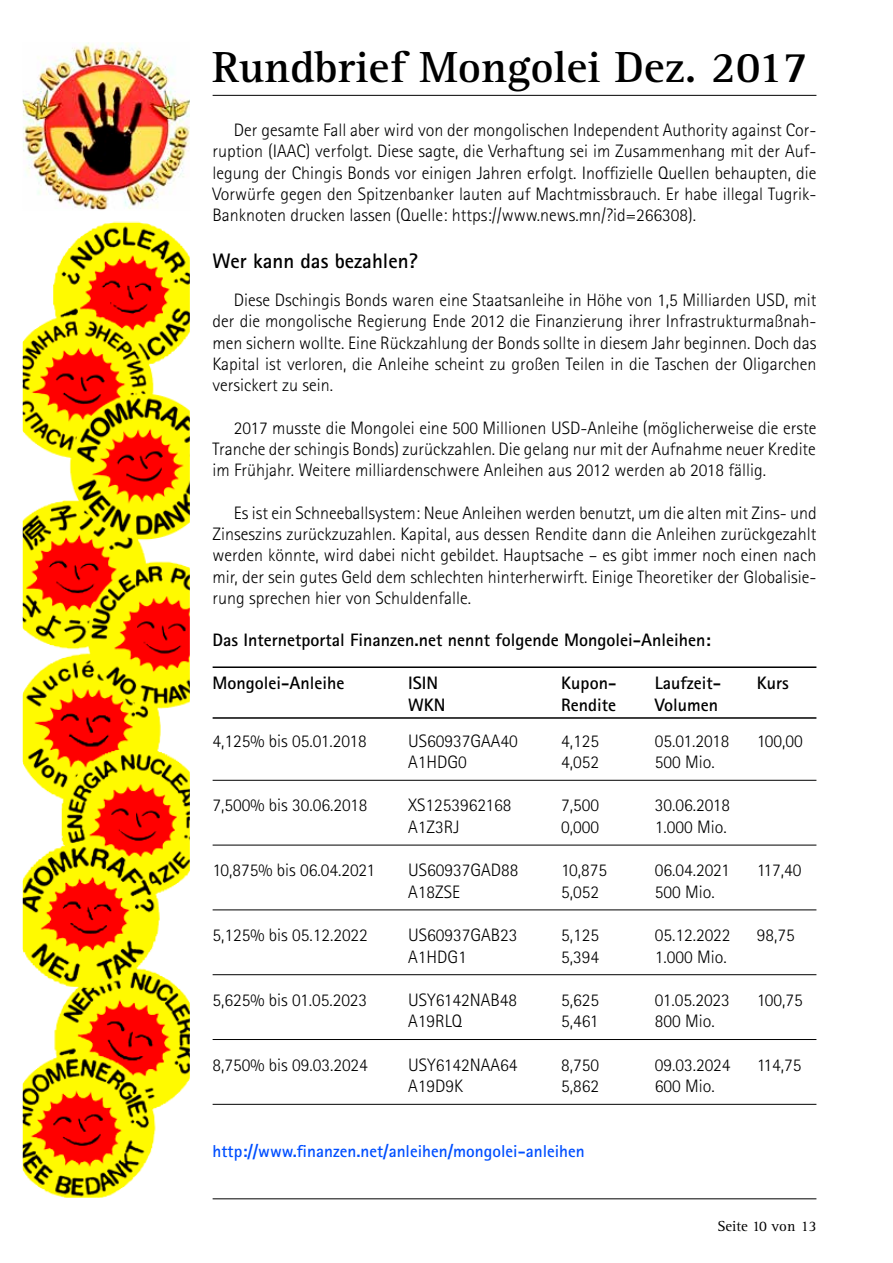
<style>
.page{position:relative;width:893px;height:1263px;background:#fff}
.page>*{position:absolute;margin:0;border:0;box-sizing:border-box;transform-origin:0 0}
.t1{font:700 45px "Rotis Serif";color:#000}
.t2{font:700 21px "Rotis Sans Serif";color:#000}
.t3{font:300 18px/21.3px "Rotis Sans Serif";color:#000;text-align:justify}
.t4{font:700 18px "Rotis Sans Serif";color:#000}
.t5{font:700 17.25px "Rotis Sans Serif";color:#004fff}
.t6{font:15px "Rotis Serif";color:#000}
</style>
<div class="page">
<img style="left:24px;top:224px;width:164px;height:972px">
<div style="left:21px;top:221px;width:170px;height:978px;border:2px solid #fff"></div>
<img style="left:24px;top:44px;width:164px;height:164px">
<hr style="left:213px;top:95px;width:603px;height:1px;background:#000">
<hr style="left:213px;top:1198px;width:603px;height:1px;background:#000">
<hr style="left:213px;top:666px;width:603px;height:2px;background:#000">
<hr style="left:213px;top:717px;width:603px;height:2px;background:#000">
<hr style="left:213px;top:780px;width:603px;height:1px;background:#000">
<hr style="left:213px;top:845px;width:603px;height:1px;background:#000">
<hr style="left:213px;top:909px;width:603px;height:1px;background:#000">
<hr style="left:213px;top:974px;width:603px;height:1px;background:#000">
<hr style="left:213px;top:1039px;width:603px;height:1px;background:#000">
<hr style="left:213px;top:1104px;width:603px;height:1px;background:#000">
<h1 class="t1" style="left:213px;top:41px;width:597px">Rundbrief Mongolei Dez. 2017</h1>
<p class="t3" style="left:213px;top:119px;width:605px;text-indent:21px">Der gesamte Fall aber wird von der mongolischen Independent Authority against Cor&shy;ruption (IAAC) verfolgt. Diese sagte, die Verhaftung sei im Zusammenhang mit der Auf&shy;legung der Chingis Bonds vor einigen Jahren erfolgt. Inoffizielle Quellen behaupten, die Vorwürfe gegen den Spitzenbanker lauten auf Machtmissbrauch. Er habe illegal Tugrik-Banknoten drucken lassen (Quelle: https://www.news.mn/?id=266308).</p>
<p class="t2" style="left:213px;top:248px;width:207px">Wer kann das bezahlen?</p>
<p class="t3" style="left:213px;top:289px;width:605px;text-indent:21px">Diese Dschingis Bonds waren eine Staatsanleihe in Höhe von 1,5 Milliarden USD, mit der die mongolische Regierung Ende 2012 die Finanzierung ihrer Infrastrukturmaßnah&shy;men sichern wollte. Eine Rückzahlung der Bonds sollte in diesem Jahr beginnen. Doch das Kapital ist verloren, die Anleihe scheint zu großen Teilen in die Taschen der Oligarchen versickert zu sein.</p>
<p class="t3" style="left:213px;top:417px;width:605px;text-indent:21px">2017 musste die Mongolei eine 500 Millionen USD-Anleihe (möglicherweise die erste Tranche der schingis Bonds) zurückzahlen. Die gelang nur mit der Aufnahme neuer Kredite im Frühjahr. Weitere milliardenschwere Anleihen aus 2012 werden ab 2018 fällig.</p>
<p class="t3" style="left:213px;top:502px;width:605px;text-indent:21px">Es ist ein Schneeballsystem: Neue Anleihen werden benutzt, um die alten mit Zins- und Zinseszins zurückzuzahlen. Kapital, aus dessen Rendite dann die Anleihen zurückgezahlt werden könnte, wird dabei nicht gebildet. Hauptsache – es gibt immer noch einen nach mir, der sein gutes Geld dem schlechten hinterherwirft. Einige Theoretiker der Globalisie&shy;rung sprechen hier von Schuldenfalle.</p>
<p class="t4" style="left:213px;top:629px;width:500px">Das Internetportal Finanzen.net nennt folgende Mongolei-Anleihen:</p>
<p class="t4" style="left:213px;top:672px;width:133px">Mongolei-Anleihe</p>
<p class="t4" style="left:408px;top:672px;width:31px">ISIN</p>
<p class="t4" style="left:561px;top:672px;width:57px">Kupon-</p>
<p class="t4" style="left:655px;top:672px;width:68px">Laufzeit-</p>
<p class="t4" style="left:757px;top:672px;width:34px">Kurs</p>
<p class="t4" style="left:408px;top:693px;width:39px">WKN</p>
<p class="t4" style="left:561px;top:693px;width:56px">Rendite</p>
<p class="t4" style="left:655px;top:693px;width:65px">Volumen</p>
<p class="t3" style="left:213px;top:730px;width:156px">4,125% bis 05.01.2018</p>
<p class="t3" style="left:408px;top:730px;width:111px">US60937GAA40</p>
<p class="t3" style="left:561px;top:730px;width:39px">4,125</p>
<p class="t3" style="left:655px;top:730px;width:76px">05.01.2018</p>
<p class="t3" style="left:757px;top:730px;width:47px">100,00</p>
<p class="t3" style="left:408px;top:751px;width:60px">A1HDG0</p>
<p class="t3" style="left:561px;top:751px;width:39px">4,052</p>
<p class="t3" style="left:655px;top:751px;width:61px">500 Mio.</p>
<p class="t3" style="left:213px;top:795px;width:156px">7,500% bis 30.06.2018</p>
<p class="t3" style="left:408px;top:795px;width:105px">XS1253962168</p>
<p class="t3" style="left:561px;top:795px;width:39px">7,500</p>
<p class="t3" style="left:655px;top:795px;width:77px">30.06.2018</p>
<p class="t3" style="left:408px;top:816px;width:53px">A1Z3RJ</p>
<p class="t3" style="left:561px;top:816px;width:39px">0,000</p>
<p class="t3" style="left:655px;top:816px;width:73px">1.000 Mio.</p>
<p class="t3" style="left:213px;top:859px;width:164px">10,875% bis 06.04.2021</p>
<p class="t3" style="left:408px;top:859px;width:112px">US60937GAD88</p>
<p class="t3" style="left:561px;top:859px;width:47px">10,875</p>
<p class="t3" style="left:655px;top:859px;width:76px">06.04.2021</p>
<p class="t3" style="left:757px;top:859px;width:46px">117,40</p>
<p class="t3" style="left:408px;top:881px;width:53px">A18ZSE</p>
<p class="t3" style="left:561px;top:881px;width:39px">5,052</p>
<p class="t3" style="left:655px;top:881px;width:61px">500 Mio.</p>
<p class="t3" style="left:213px;top:924px;width:157px">5,125% bis 05.12.2022</p>
<p class="t3" style="left:408px;top:924px;width:111px">US60937GAB23</p>
<p class="t3" style="left:561px;top:924px;width:39px">5,125</p>
<p class="t3" style="left:655px;top:924px;width:77px">05.12.2022</p>
<p class="t3" style="left:757px;top:924px;width:39px">98,75</p>
<p class="t3" style="left:408px;top:946px;width:60px">A1HDG1</p>
<p class="t3" style="left:561px;top:946px;width:39px">5,394</p>
<p class="t3" style="left:655px;top:946px;width:73px">1.000 Mio.</p>
<p class="t3" style="left:213px;top:989px;width:156px">5,625% bis 01.05.2023</p>
<p class="t3" style="left:408px;top:989px;width:110px">USY6142NAB48</p>
<p class="t3" style="left:561px;top:989px;width:39px">5,625</p>
<p class="t3" style="left:655px;top:989px;width:76px">01.05.2023</p>
<p class="t3" style="left:757px;top:989px;width:47px">100,75</p>
<p class="t3" style="left:408px;top:1011px;width:55px">A19RLQ</p>
<p class="t3" style="left:561px;top:1011px;width:39px">5,461</p>
<p class="t3" style="left:655px;top:1011px;width:61px">800 Mio.</p>
<p class="t3" style="left:213px;top:1054px;width:157px">8,750% bis 09.03.2024</p>
<p class="t3" style="left:408px;top:1054px;width:111px">USY6142NAA64</p>
<p class="t3" style="left:561px;top:1054px;width:39px">8,750</p>
<p class="t3" style="left:655px;top:1054px;width:77px">09.03.2024</p>
<p class="t3" style="left:757px;top:1054px;width:46px">114,75</p>
<p class="t3" style="left:408px;top:1075px;width:56px">A19D9K</p>
<p class="t3" style="left:561px;top:1075px;width:39px">5,862</p>
<p class="t3" style="left:655px;top:1075px;width:61px">600 Mio.</p>
<p class="t5" style="left:213px;top:1140px;width:374px">http://www.finanzen.net/anleihen/mongolei-anleihen</p>
<p class="t6" style="left:717px;top:1217px;width:100px">Seite 10 von 13</p>
</div>
